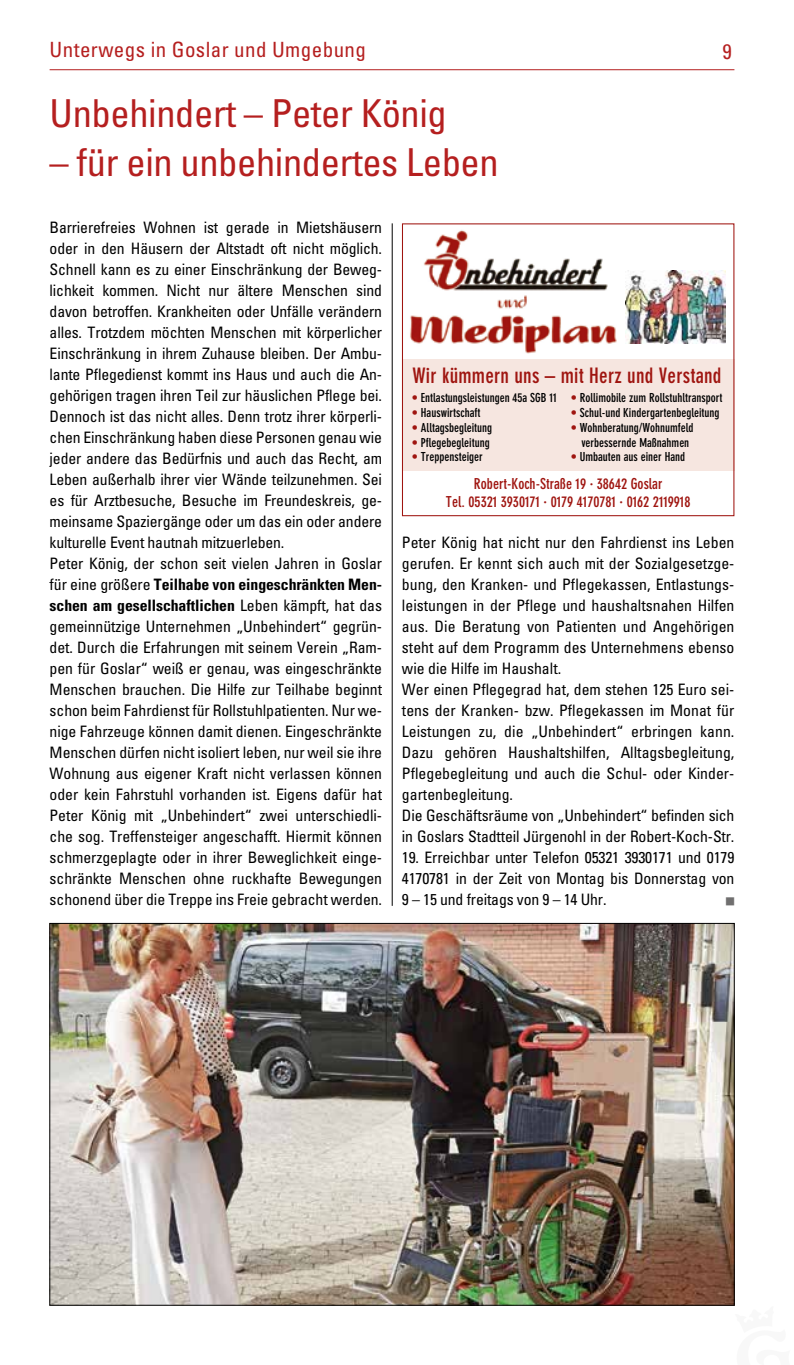
<style>
.page{position:relative;width:794px;height:1365px;background:#fff}
.page>*{position:absolute;margin:0;border:0;box-sizing:border-box;transform-origin:0 0}
.t1{font:condensed 38.5px "Univers 57";letter-spacing:-.01em;color:#b51f1f}
.t2{font:700 condensed 21px "DIN Neuzeit Grotesk";letter-spacing:.01em;color:#9f1510}
.t3{font:condensed 21px "Univers 57";letter-spacing:.02em;color:#b51f1f}
.t4{font:condensed 15.75px/21px "Univers 57";letter-spacing:-.01em;color:#000}
.t5{font:700 condensed 15.75px/21px "Univers 67";letter-spacing:-.005em;color:#000}
.t6{font:700 condensed 14.88px/17.8px "DIN Neuzeit Grotesk";color:#9f1510;text-align:center}
.t7{font:700 condensed 12.25px/14.7px "DIN Neuzeit Grotesk";color:#000;text-align:center}
.t8{font:8.75px "Zapf Dingbats IT Cby BT";color:#706f6f}
.s1{font-family:"Univers 57";font-weight:400}
.s2{color:#9f1510}
</style>
<div class="page">
<hr style="left:50px;top:69px;width:684px;height:1px;background:#b51f1f">
<div style="left:402px;top:359px;width:332px;height:111px;background:#f6e6e0"></div>
<img style="left:410px;top:230px;width:207px;height:124px">
<img style="left:625px;top:270px;width:100px;height:74px">
<div style="left:402px;top:223px;width:332px;height:293px;border:1px solid #9f1510"></div>
<hr style="left:392px;top:223px;width:1px;height:682px;background:#000">
<img style="left:52px;top:925px;width:680px;height:378px">
<h2 class="t3" style="left:50px;top:37px;width:318px">Unterwegs in Goslar und Umgebung</h2>
<h2 class="t3" style="left:722px;top:38px;width:11px">9</h2>
<h1 class="t1" style="left:50px;top:89px;width:399px">Unbehindert – Peter König</h1>
<h1 class="t1" style="left:50px;top:138px;width:450px">– für ein unbehindertes Leben</h1>
<p class="t4" style="left:50px;top:216px;width:334px">Barrierefreies Wohnen ist gerade in Mietshäusern oder in den Häusern der Altstadt oft nicht möglich.<br>Schnell kann es zu einer Einschränkung der Beweg&shy;lichkeit kommen. Nicht nur ältere Menschen sind davon betroffen. Krankheiten oder Unfälle verändern alles. Trotzdem möchten Menschen mit körperlicher Einschränkung in ihrem Zuhause bleiben. Der Ambu&shy;lante Pflegedienst kommt ins Haus und auch die An&shy;gehörigen tragen ihren Teil zur häuslichen Pflege bei.<br>Dennoch ist das nicht alles. Denn trotz ihrer körperli&shy;chen Einschränkung haben diese Personen genau wie jeder andere das Bedürfnis und auch das Recht, am Leben außerhalb ihrer vier Wände teilzunehmen. Sei es für Arztbesuche, Besuche im Freundeskreis, ge&shy;meinsame Spaziergänge oder um das ein oder andere kulturelle Event hautnah mitzuerleben.<br>Peter König, der schon seit vielen Jahren in Goslar</p>
<p class="t5" style="left:50px;top:573px;width:334px"><span class="s1">für eine größere</span> Teilhabe von eingeschränkten Men&shy;schen am gesellschaftlichen <span class="s1">Leben kämpft, hat das</span></p>
<p class="t4" style="left:50px;top:615px;width:334px;text-align:justify">gemeinnützige Unternehmen „Unbehindert“ gegrün&shy;det. Durch die Erfahrungen mit seinem Verein „Ram&shy;pen für Goslar“ weiß er genau, was eingeschränkte Menschen brauchen. Die Hilfe zur Teilhabe beginnt schon beim Fahrdienst für Rollstuhlpatienten. Nur we&shy;nige Fahrzeuge können damit dienen. Eingeschränkte Menschen dürfen nicht isoliert leben, nur weil sie ihre Wohnung aus eigener Kraft nicht verlassen können oder kein Fahrstuhl vorhanden ist. Eigens dafür hat Peter König mit „Unbehindert“ zwei unterschiedli&shy;che sog. Treffensteiger angeschafft. Hiermit können schmerzgeplagte oder in ihrer Beweglichkeit einge&shy;schränkte Menschen ohne ruckhafte Bewegungen schonend über die Treppe ins Freie gebracht werden.</p>
<h2 class="t2" style="left:412px;top:363px;width:310px">Wir kümmern uns – mit Herz und Verstand</h2>
<p class="t7" style="left:412px;top:390px;width:146px"><span class="s2">•</span> Entlastungsleistungen 45a SGB 11</p>
<p class="t7" style="left:412px;top:405px;width:70px"><span class="s2">•</span> Hauswirtschaft</p>
<p class="t7" style="left:412px;top:420px;width:82px"><span class="s2">•</span> Alltagsbegleitung</p>
<p class="t7" style="left:412px;top:434px;width:79px"><span class="s2">•</span> Pflegebegleitung</p>
<p class="t7" style="left:412px;top:449px;width:72px"><span class="s2">•</span> Treppensteiger</p>
<p class="t7" style="left:570px;top:390px;width:153px"><span class="s2">•</span> Rollimobile zum Rollstuhltransport</p>
<p class="t7" style="left:570px;top:405px;width:150px"><span class="s2">•</span> Schul-und Kindergartenbegleitung</p>
<p class="t7" style="left:570px;top:420px;width:124px"><span class="s2">•</span> Wohnberatung/Wohnumfeld verbessernde Maßnahmen</p>
<p class="t7" style="left:570px;top:449px;width:116px"><span class="s2">•</span> Umbauten aus einer Hand</p>
<p class="t6" style="left:446px;top:474px;width:246px">Robert-Koch-Straße 19 · 38642 Goslar<br>Tel. 05321 3930171 · 0179 4170781 · 0162 2119918</p>
<p class="t4" style="left:402px;top:531px;width:334px">Peter König hat nicht nur den Fahrdienst ins Leben gerufen. Er kennt sich auch mit der Sozialgesetzge&shy;bung, den Kranken- und Pflegekassen, Entlastungs&shy;leistungen in der Pflege und haushaltsnahen Hilfen aus. Die Beratung von Patienten und Angehörigen steht auf dem Programm des Unternehmens ebenso wie die Hilfe im Haushalt.<br>Wer einen Pflegegrad hat, dem stehen 125 Euro sei&shy;tens der Kranken- bzw. Pflegekassen im Monat für Leistungen zu, die „Unbehindert“ erbringen kann.<br>Dazu gehören Haushaltshilfen, Alltagsbegleitung, Pflegebegleitung und auch die Schul- oder Kinder&shy;gartenbegleitung.<br>Die Geschäftsräume von „Unbehindert“ befinden sich in Goslars Stadtteil Jürgenohl in der Robert-Koch-Str.</p>
<p class="t4" style="left:402px;top:846px;width:334px;text-align:justify">19. Erreichbar unter Telefon 05321 3930171 und 0179<br>4170781 in der Zeit von Montag bis Donnerstag von 9 – 15 und freitags von 9 – 14 Uhr.</p>
<p class="t8" style="left:725px;top:897px;width:10px">■</p>
</div>
